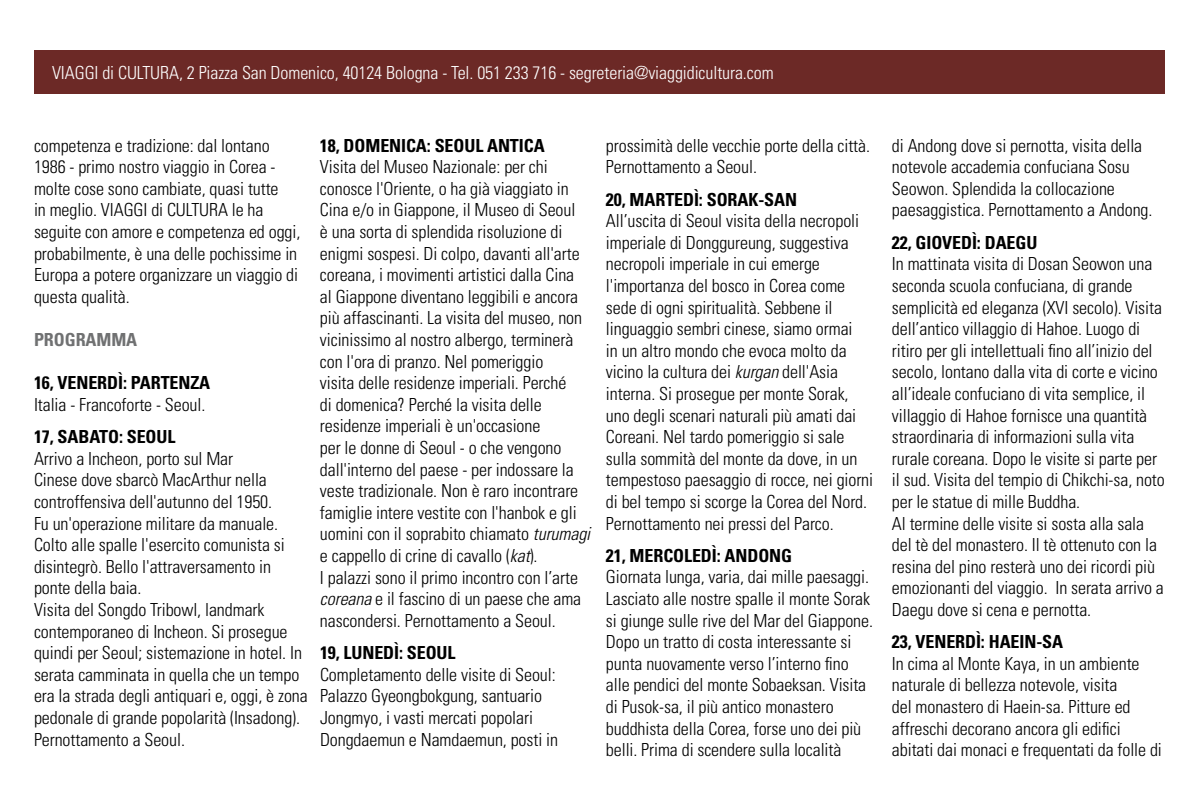
<style>
.page{position:relative;width:1200px;height:800px;background:#fff}
.page>*{position:absolute;margin:0;border:0;box-sizing:border-box;transform-origin:0 0}
.t1{font:300 condensed 18px/21.6px "Univers LT Std";letter-spacing:-.005em;color:#000}
.t2{font:700 condensed 18px "Univers LT Std";letter-spacing:-.005em;color:#000}
.t3{font:300 condensed 18px "Univers LT Std";letter-spacing:-.005em;color:#fff}
.t4{font:700 condensed 18px "Univers LT Std";letter-spacing:-.005em;color:#707172}
.s1{font-style:italic}
</style>
<div class="page">
<div style="left:34px;top:50px;width:1131px;height:44px;background:#6c2926"></div>
<p class="t3" style="left:52px;top:61px;width:723px">VIAGGI di CULTURA, 2 Piazza San Domenico, 40124 Bologna - Tel. 051 233 716 - segreteria@viaggidicultura.com</p>
<p class="t1" style="left:34px;top:135px;width:268px">competenza e tradizione: dal lontano 1986 - primo nostro viaggio in Corea - molte cose sono cambiate, quasi tutte<br>in meglio. VIAGGI di CULTURA le ha seguite con amore e competenza ed oggi, probabilmente, è una delle pochissime in Europa a potere organizzare un viaggio di questa qualità.</p>
<p class="t4" style="left:34px;top:329px;width:105px">PROGRAMMA</p>
<p class="t2" style="left:34px;top:372px;width:178px">16, VENERDÌ: PARTENZA</p>
<p class="t1" style="left:34px;top:394px;width:173px">Italia - Francoforte - Seoul.</p>
<p class="t2" style="left:34px;top:426px;width:143px">17, SABATO: SEOUL</p>
<p class="t1" style="left:34px;top:448px;width:275px">Arrivo a Incheon, porto sul Mar<br>Cinese dove sbarcò MacArthur nella controffensiva dell'autunno del 1950.<br>Fu un'operazione militare da manuale.<br>Colto alle spalle l'esercito comunista si disintegrò. Bello l'attraversamento in ponte della baia.<br>Visita del Songdo Tribowl, landmark contemporaneo di Incheon. Si prosegue quindi per Seoul; sistemazione in hotel. In serata camminata in quella che un tempo era la strada degli antiquari e, oggi, è zona pedonale di grande popolarità (Insadong).<br>Pernottamento a Seoul.</p>
<p class="t2" style="left:320px;top:134px;width:226px">18, DOMENICA: SEOUL ANTICA</p>
<p class="t1" style="left:320px;top:156px;width:272px">Visita del Museo Nazionale: per chi conosce l'Oriente, o ha già viaggiato in Cina e/o in Giappone, il Museo di Seoul<br>è una sorta di splendida risoluzione di enigmi sospesi. Di colpo, davanti all'arte coreana, i movimenti artistici dalla Cina al Giappone diventano leggibili e ancora più affascinanti. La visita del museo, non vicinissimo al nostro albergo, terminerà con l'ora di pranzo. Nel pomeriggio<br>visita delle residenze imperiali. Perché<br>di domenica? Perché la visita delle residenze imperiali è un'occasione<br>per le donne di Seoul - o che vengono dall'interno del paese - per indossare la veste tradizionale. Non è raro incontrare famiglie intere vestite con l'hanbok e gli uomini con il soprabito chiamato <span class="s1">turumagi </span>e cappello di crine di cavallo (<span class="s1">kat</span>).<br>I palazzi sono il primo incontro con l’arte <span class="s1">coreana</span> e il fascino di un paese che ama nascondersi. Pernottamento a Seoul.</p>
<p class="t2" style="left:320px;top:642px;width:137px">19, LUNEDÌ: SEOUL</p>
<p class="t1" style="left:320px;top:664px;width:240px">Completamento delle visite di Seoul:<br>Palazzo Gyeongbokgung, santuario Jongmyo, i vasti mercati popolari Dongdaemun e Namdaemun, posti in</p>
<p class="t1" style="left:606px;top:135px;width:266px">prossimità delle vecchie porte della città.<br>Pernottamento a Seoul.</p>
<p class="t2" style="left:606px;top:188px;width:193px">20, MARTEDÌ: SORAK-SAN</p>
<p class="t1" style="left:606px;top:210px;width:269px">All’uscita di Seoul visita della necropoli imperiale di Donggureung, suggestiva necropoli imperiale in cui emerge l'importanza del bosco in Corea come sede di ogni spiritualità. Sebbene il linguaggio sembri cinese, siamo ormai<br>in un altro mondo che evoca molto da vicino la cultura dei <span class="s1">kurgan</span> dell'Asia interna. Si prosegue per monte Sorak, uno degli scenari naturali più amati dai Coreani. Nel tardo pomeriggio si sale sulla sommità del monte da dove, in un tempestoso paesaggio di rocce, nei giorni di bel tempo si scorge la Corea del Nord.<br>Pernottamento nei pressi del Parco.</p>
<p class="t2" style="left:606px;top:544px;width:188px">21, MERCOLEDÌ: ANDONG</p>
<p class="t1" style="left:606px;top:566px;width:269px">Giornata lunga, varia, dai mille paesaggi.<br>Lasciato alle nostre spalle il monte Sorak si giunge sulle rive del Mar del Giappone.<br>Dopo un tratto di costa interessante si punta nuovamente verso l’interno fino alle pendici del monte Sobaeksan. Visita di Pusok-sa, il più antico monastero buddhista della Corea, forse uno dei più belli. Prima di scendere sulla località</p>
<p class="t1" style="left:892px;top:135px;width:262px">di Andong dove si pernotta, visita della notevole accademia confuciana Sosu Seowon. Splendida la collocazione paesaggistica. Pernottamento a Andong.</p>
<p class="t2" style="left:892px;top:231px;width:147px">22, GIOVEDÌ: DAEGU</p>
<p class="t1" style="left:892px;top:253px;width:274px">In mattinata visita di Dosan Seowon una seconda scuola confuciana, di grande semplicità ed eleganza (XVI secolo). Visita dell’antico villaggio di Hahoe. Luogo di ritiro per gli intellettuali fino all’inizio del secolo, lontano dalla vita di corte e vicino all’ideale confuciano di vita semplice, il villaggio di Hahoe fornisce una quantità straordinaria di informazioni sulla vita rurale coreana. Dopo le visite si parte per il sud. Visita del tempio di Chikchi-sa, noto per le statue di mille Buddha.<br>Al termine delle visite si sosta alla sala del tè del monastero. Il tè ottenuto con la resina del pino resterà uno dei ricordi più emozionanti del viaggio. In serata arrivo a Daegu dove si cena e pernotta.</p>
<p class="t2" style="left:892px;top:631px;width:173px">23, VENERDÌ: HAEIN-SA</p>
<p class="t1" style="left:892px;top:653px;width:271px">In cima al Monte Kaya, in un ambiente naturale di bellezza notevole, visita<br>del monastero di Haein-sa. Pitture ed affreschi decorano ancora gli edifici abitati dai monaci e frequentati da folle di</p>
</div>
